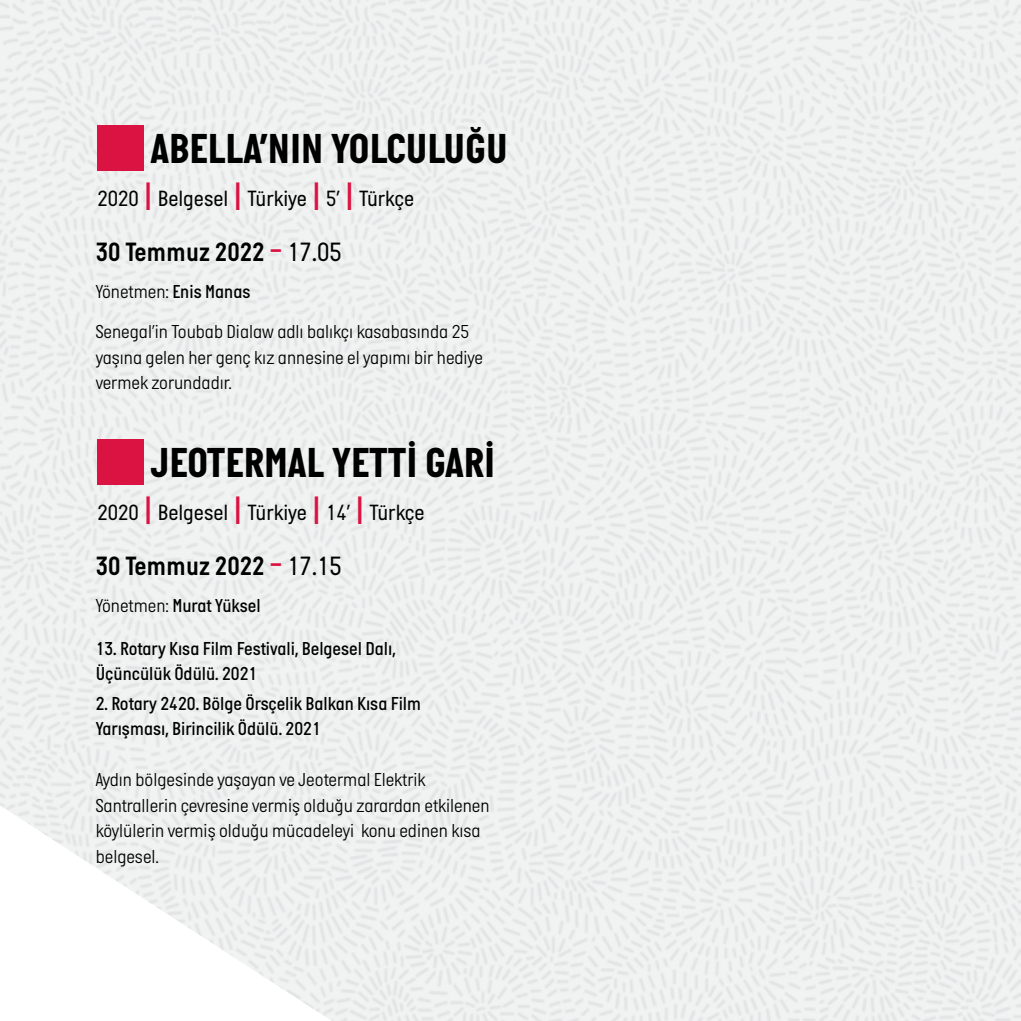
<style>
.page{position:relative;width:1021px;height:1021px;background:#fff}
.page>*{position:absolute;margin:0;border:0;box-sizing:border-box;transform-origin:0 0}
.t1{font:700 42.75px "Italian Plate No Two";color:#000}
.t2{font:27px "Italian Plate No Two D Bd";color:#000}
.t3{font:22.5px "Italian Plate No Two";color:#000}
.t4{font:300 19.12px/25.4px "Italian Plate No Two";color:#000}
.t5{font:500 19.12px/25.4px "Italian Plate No Two";color:#000}
.s1{font-size:40.5px;color:#db1342}
.s2{font-style:inherit}
.s3{font-family:"Italian Plate No Two";font-size:40.5px;color:#db1342}
.s4{font-family:"Italian Plate No Two"}
.s5{font-weight:500}
.s6{font-weight:300}
</style>
<div class="page">
<img style="left:0;top:0;width:1020px;height:1020px">
<div style="left:97px;top:438px;width:47px;height:46px;background:#db1342"></div>
<div style="left:97px;top:124px;width:47px;height:46px;background:#db1342"></div>
<svg style="left:0;top:805px;width:332px;height:215px"></svg>
<h1 class="t1" style="left:151px;top:126px;width:358px">ABELLA’NIN YOLCULUĞU</h1>
<p class="t3" style="left:97px;top:186px;width:318px">2020 <span class="s1">I</span> Belgesel <span class="s1">I</span> Türkiye <span class="s1">I</span> 5’ <span class="s1">I</span> Türkçe</p>
<h2 class="t2" style="left:96px;top:237px;width:248px"><span class="s2">30</span> Temmuz 2022 <span class="s3">-</span> <span class="s4">17.05</span></h2>
<p class="t4" style="left:96px;top:272px;width:375px;line-height:39.8px">Yönetmen: <span class="s5">Enis Manas<br></span>Senegal’in Toubab Dialaw adlı balıkçı kasabasında 25</p>
<p class="t4" style="left:96px;top:344px;width:389px">yaşına gelen her genç kız annesine el yapımı bir hediye vermek zorundadır.</p>
<h1 class="t1" style="left:151px;top:440px;width:346px">JEOTERMAL YETTI GARI</h1>
<p class="t3" style="left:97px;top:500px;width:328px">2020 <span class="s1">I</span> Belgesel <span class="s1">I</span> Türkiye <span class="s1">I</span> 14’ <span class="s1">I</span> Türkçe</p>
<h2 class="t2" style="left:96px;top:551px;width:248px"><span class="s2">30</span> Temmuz 2022 <span class="s3">-</span> <span class="s4">17.15</span></h2>
<p class="t5" style="left:96px;top:593px;width:166px"><span class="s6">Yönetmen:</span> Murat Yüksel</p>
<p class="t5" style="left:96px;top:635px;width:302px">13. Rotary Kısa Film Festivali, Belgesel Dalı,<br>Üçüncülük Ödülü. 2021</p>
<p class="t5" style="left:96px;top:690px;width:327px">2. Rotary 2420. Bölge Örsçelik Balkan Kısa Film<br>Yarışması, Birincilik Ödülü. 2021</p>
<p class="t4" style="left:96px;top:767px;width:395px">Aydın bölgesinde yaşayan ve Jeotermal Elektrik Santrallerin çevresine vermiş olduğu zarardan etkilenen köylülerin vermiş olduğu mücadeleyi konu edinen kısa belgesel.</p>
</div>
